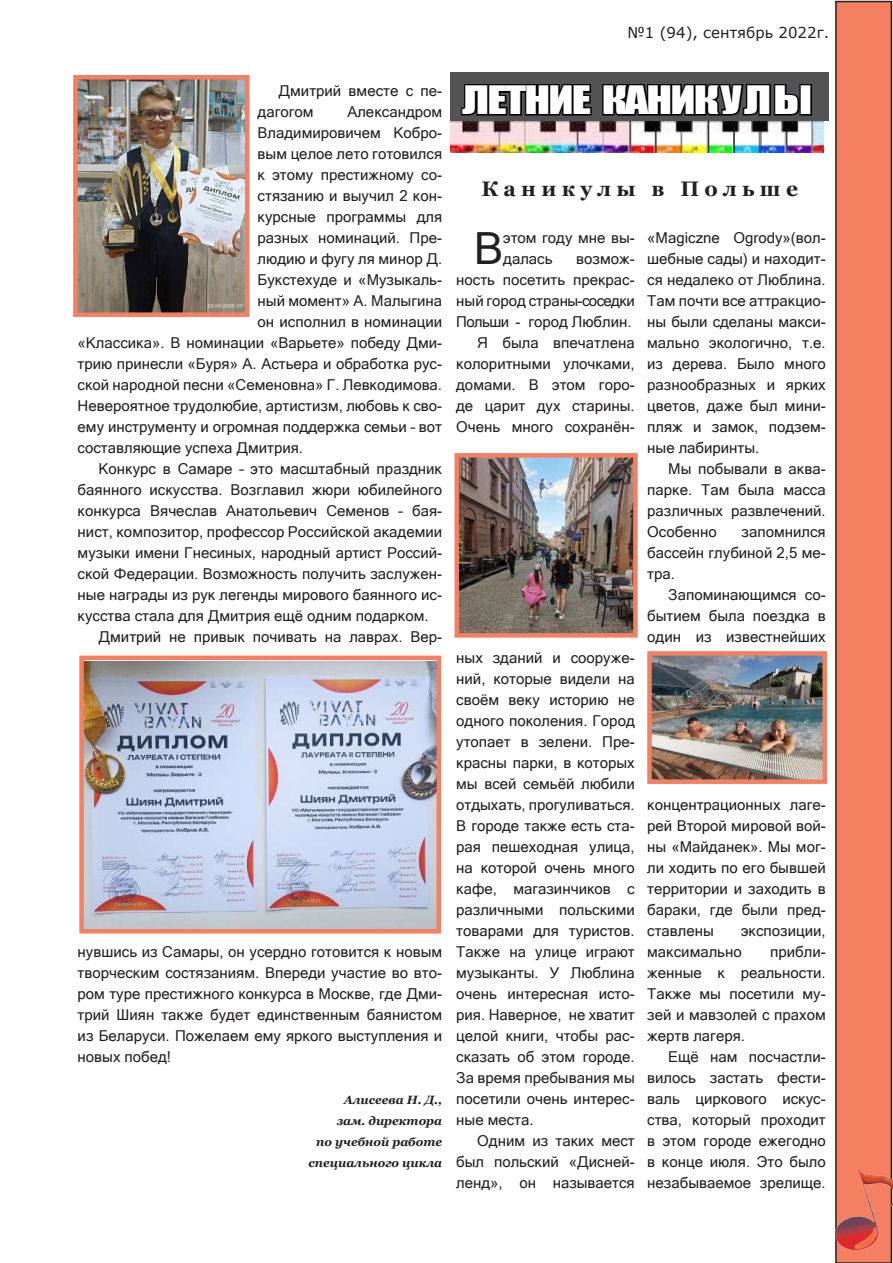
<style>
.page{position:relative;width:893px;height:1263px;background:#fff}
.page>*{position:absolute;margin:0;border:0;box-sizing:border-box;transform-origin:0 0}
.t1{font:44.4px "Microsoft Sans Serif";color:#231f20}
.t2{font:36px "Impact";letter-spacing:-.04em;color:#fff;scale:1.29 1}
.t3{font:700 21px "Georgia";letter-spacing:.25em;color:#231f20}
.t4{font:15px/21px "Microsoft Sans Serif";color:#231f20;text-align:justify}
.t5{font:15px "MS Reference Sans Serif";color:#231f20}
.t6{font:italic 700 12px/21px "Georgia";color:#231f20;text-align:right}
</style>
<div class="page">
<div style="left:836px;top:2px;width:55px;height:1261px;background:#f48061"></div>
<div style="left:835px;top:1px;width:57px;height:1262px;border:2px solid #231f20"></div>
<img style="left:835px;top:1169px;width:57px;height:80px">
<img style="left:78px;top:80px;width:166px;height:232px">
<div style="left:73px;top:75px;width:176px;height:242px;border:4px solid #f48061"></div>
<img style="left:84px;top:661px;width:352px;height:267px">
<div style="left:79px;top:656px;width:362px;height:277px;border:4px solid #f48061"></div>
<div style="left:450px;top:72px;width:379px;height:48px;background:#535355"></div>
<svg style="left:459px;top:84px;width:354px;height:37px"></svg>
<img style="left:450px;top:121px;width:374px;height:32px">
<img style="left:460px;top:458px;width:173px;height:175px">
<div style="left:455px;top:453px;width:183px;height:185px;border:4px solid #f48061"></div>
<img style="left:652px;top:656px;width:170px;height:123px">
<div style="left:647px;top:651px;width:180px;height:133px;border:4px solid #f48061"></div>
<p class="t5" style="left:627px;top:23px;width:203px">№1 (94), сентябрь 2022г.</p>
<p class="t4" style="left:258px;top:80px;width:186px;text-indent:21px">Дмитрий вместе с пе&shy;дагогом</p>
<p class="t4" style="left:347px;top:101px;width:96px">Александром</p>
<p class="t4" style="left:258px;top:122px;width:186px">Владимировичем Кобро-</p>
<p class="t4" style="left:258px;top:143px;width:186px">вым целое лето готовился</p>
<p class="t4" style="left:258px;top:164px;width:186px">к этому престижному со-</p>
<p class="t4" style="left:258px;top:185px;width:186px">стязанию и выучил 2 кон-</p>
<p class="t4" style="left:258px;top:206px;width:186px">курсные программы для</p>
<p class="t4" style="left:258px;top:227px;width:186px">разных номинаций. Пре-</p>
<p class="t4" style="left:258px;top:248px;width:186px">людию и фугу ля минор Д.</p>
<p class="t4" style="left:258px;top:269px;width:186px">Букстехуде и «Музыкаль-</p>
<p class="t4" style="left:258px;top:290px;width:186px">ный момент» А. Малыгина</p>
<p class="t4" style="left:258px;top:311px;width:186px">он исполнил в номинации</p>
<p class="t4" style="left:78px;top:332px;width:366px">«Классика». В номинации «Варьете» победу Дми-</p>
<p class="t4" style="left:78px;top:353px;width:366px">трию принесли «Буря» А. Астьера и обработка рус-</p>
<p class="t4" style="left:78px;top:374px;width:366px">ской народной песни «Семеновна» Г. Левкодимова.</p>
<p class="t4" style="left:78px;top:395px;width:366px">Невероятное трудолюбие, артистизм, любовь к сво-</p>
<p class="t4" style="left:78px;top:416px;width:366px">ему инструменту и огромная поддержка семьи – вот</p>
<p class="t4" style="left:78px;top:437px;width:227px">составляющие успеха Дмитрия.</p>
<p class="t4" style="left:99px;top:458px;width:345px">Конкурс в Самаре – это масштабный праздник</p>
<p class="t4" style="left:78px;top:479px;width:366px">баянного искусства. Возглавил жюри юбилейного</p>
<p class="t4" style="left:78px;top:500px;width:366px">конкурса Вячеслав Анатольевич Семенов – бая-</p>
<p class="t4" style="left:78px;top:521px;width:366px">нист, композитор, профессор Российской академии</p>
<p class="t4" style="left:78px;top:542px;width:366px">музыки имени Гнесиных, народный артист Россий-</p>
<p class="t4" style="left:78px;top:563px;width:366px">ской Федерации. Возможность получить заслужен-</p>
<p class="t4" style="left:78px;top:584px;width:366px">ные награды из рук легенды мирового баянного ис-</p>
<p class="t4" style="left:78px;top:605px;width:352px">кусства стала для Дмитрия ещё одним подарком.</p>
<p class="t4" style="left:99px;top:626px;width:345px">Дмитрий не привык почивать на лаврах. Вер-</p>
<p class="t4" style="left:78px;top:941px;width:366px">нувшись из Самары, он усердно готовится к новым творческим состязаниям. Впереди участие во вто&shy;ром туре престижного конкурса в Москве, где Дми&shy;трий Шиян также будет единственным баянистом из Беларуси. Пожелаем ему яркого выступления и новых побед!</p>
<p class="t6" style="left:309px;top:1089px;width:135px">Алисеева Н. Д.,<br>зам. директора<br>по учебной работе специального цикла</p>
<h2 class="t2" style="left:462px;top:72px;width:273px">ЛЕТНИЕ КАНИКУЛЫ</h2>
<h3 class="t3" style="left:481px;top:175px;width:318px">Каникулы в Польше</h3>
<h1 class="t1" style="left:474px;top:219px;width:31px">В</h1>
<p class="t4" style="left:503px;top:227px;width:133px">этом году мне вы&shy;далась</p>
<p class="t4" style="left:647px;top:227px;width:180px">«Magiczne Ogrody»(вол&shy;шебные сады) и находит&shy;ся недалеко от Люблина.<br>Там почти все аттракцио&shy;ны были сделаны макси&shy;мально экологично, т.е. из дерева. Было много разнообразных и ярких цветов, даже был мини&shy;пляж и замок, подзем&shy;ные лабиринты.</p>
<p class="t4" style="left:647px;top:458px;width:180px;text-indent:21px">Мы побывали в аква&shy;парке. Там была масса различных развлечений.<br>Особенно</p>
<p class="t4" style="left:456px;top:248px;width:180px;text-align:right">возмож-<br>ность посетить прекрас&shy;ный город страны-соседки<br>Польши - город Люблин.<br>Я была впечатлена колоритными улочками, домами. В этом горо&shy;де царит дух старины.<br>Очень много сохранён-</p>
<p class="t4" style="left:647px;top:521px;width:180px;text-indent:94px">запомнился бассейн глубиной 2,5 ме&shy;тра.</p>
<p class="t4" style="left:647px;top:584px;width:180px;text-indent:21px">Запоминающимся со&shy;бытием была поездка в один из известнейших</p>
<p class="t4" style="left:456px;top:647px;width:180px">ных зданий и сооруже&shy;ний, которые видели на своём веку историю не одного поколения. Город утопает в зелени. Пре&shy;красны парки, в которых мы всей семьёй любили отдыхать, прогуливаться.<br>В городе также есть ста&shy;рая пешеходная улица, на которой очень много кафе, магазинчиков с различными польскими товарами для туристов.<br>Также на улице играют музыканты. У Люблина очень интересная исто&shy;рия. Наверное, не хватит целой книги, чтобы рас&shy;сказать об этом городе.<br>За время пребывания мы посетили очень интерес&shy;ные места.</p>
<p class="t4" style="left:456px;top:1130px;width:180px;text-indent:21px">Одним из таких мест был польский «Дисней&shy;ленд», он называется</p>
<p class="t4" style="left:647px;top:794px;width:180px">концентрационных лаге&shy;рей Второй мировой вой&shy;ны «Майданек». Мы мог&shy;ли ходить по его бывшей территории и заходить в бараки, где были пред&shy;ставлены</p>
<p class="t4" style="left:647px;top:920px;width:180px;text-indent:94px">экспозиции, максимально</p>
<p class="t4" style="left:647px;top:941px;width:180px;text-indent:123px">прибли&shy;женные к реальности.<br>Также мы посетили му&shy;зей и мавзолей с прахом жертв лагеря.</p>
<p class="t4" style="left:647px;top:1046px;width:180px;text-indent:21px">Ещё нам посчастли&shy;вилось застать фести&shy;валь циркового искус&shy;ства, который проходит в этом городе ежегодно в конце июля. Это было незабываемое зрелище.</p>
</div>
